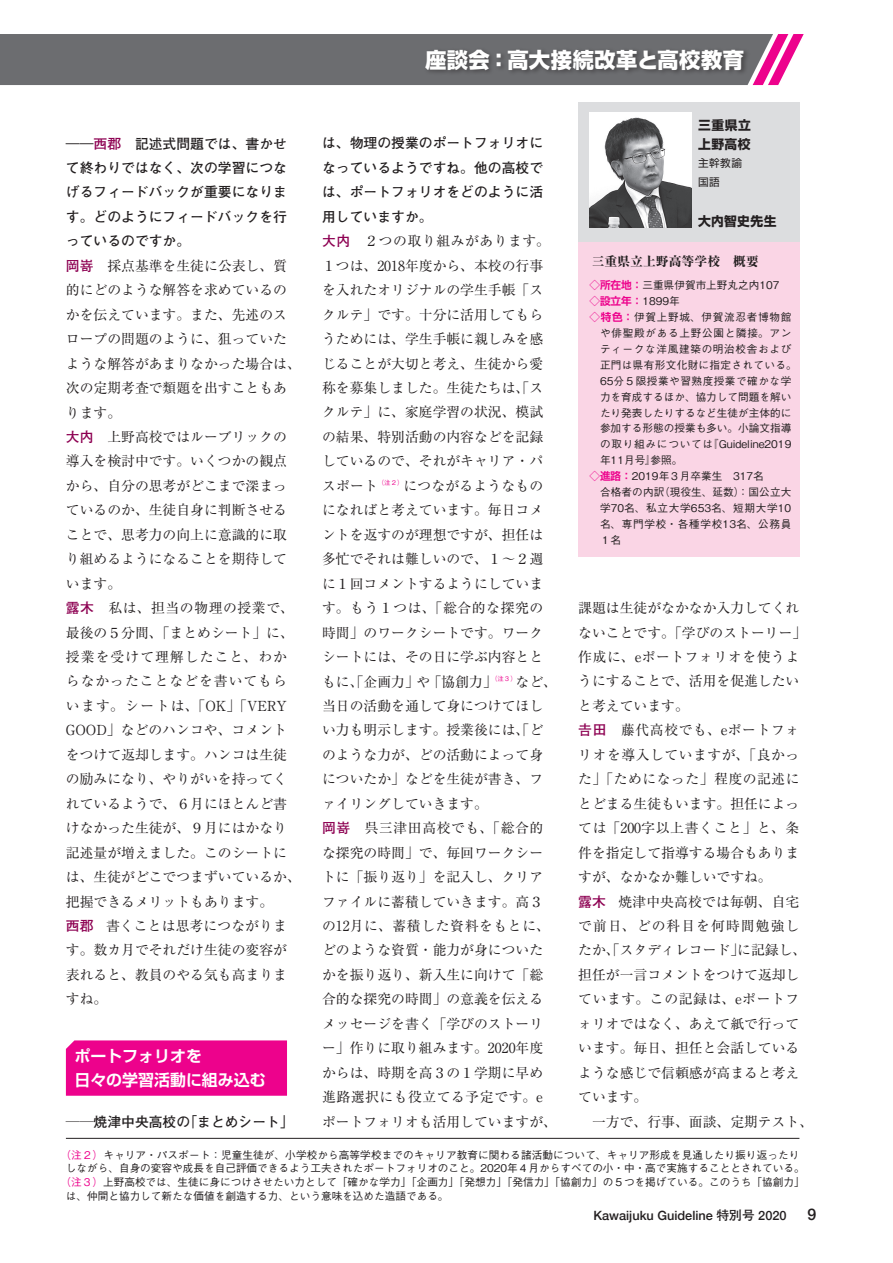
<style>
.page{position:relative;width:893px;height:1263px;background:#fff}
.page>*{position:absolute;margin:0;border:0;box-sizing:border-box;transform-origin:0 0}
.t1{font:800 21.3px "Shin Go Pr 6";letter-spacing:.02em;color:#fff}
.t2{font:700 15.9px/24.5px "Shin Go Pr 6 De";color:#fff}
.t3{font:500 15.9px "Helvetica Neue";color:#231f20}
.t4{font:13.8px/24.5px "Ryumin Pro";color:#231f20}
.t5{font:700 13.8px/24.5px "Futo Go B101 Pro";color:#231f20;text-align:justify}
.t6{font:500 12.75px "Helvetica Neue";color:#231f20}
.t7{font:700 12.75px/19.2px "Shin Go Pr 6";letter-spacing:.04em;color:#231f20}
.t8{font:800 12.75px "Ryumin Pro";letter-spacing:.01em;color:#231f20}
.t9{font:500 10.65px "Gothic BBB Pr 6";color:#231f20}
.t10{font:500 10.65px "Gothic BBB Pr 6";letter-spacing:.065em;color:#231f20}
.t11{font:500 10.65px "Gothic BBB Pr 6";letter-spacing:.03em;color:#231f20}
.t12{font:500 10.65px "Gothic BBB Pr 6";letter-spacing:.05em;color:#231f20}
.t13{font:500 10.65px "Gothic BBB Pr 6";letter-spacing:.06em;color:#231f20}
.t14{font:700 10.65px "Shin Go Pr 6 De";color:#ed028c}
.t15{font:10.65px/19.2px "Shin Go Pr 6";letter-spacing:.045em;color:#231f20}
.s1{font-family:"Ryumin Pro";font-weight:400}
.s2{color:#8d0052}
.s3{font-family:"Futo Go B101 Pro";font-weight:700;color:#8d0052}
.s4{font-family:"Shin Go Pr 6 De";font-weight:700;color:#ed028c}
.s5{font-family:"Gothic BBB Pr 6";font-weight:500;color:#231f20}
.s6{color:#ed028c}
.s7{font-family:"Futo Go B101 Pr 6";font-weight:700}
</style>
<div class="page">
<svg style="left:0;top:34px;width:804px;height:51px;background:#766f76"></svg>
<div style="left:423px;top:47px;width:328px;height:29px;background:#231f20;opacity:.5"></div>
<div style="left:578px;top:102px;width:221px;height:140px;background:#dcdddf"></div>
<div style="left:578px;top:242px;width:221px;height:315px;background:#fad5e5"></div>
<img style="left:590px;top:113px;width:102px;height:114px">
<div style="left:66px;top:1040px;width:221px;height:56px;background:#ed028c"></div>
<hr style="left:66px;top:1138px;width:733px;height:1px;background:#231f20">
<p class="t5" style="left:66px;top:129px;width:223px"><span class="s1">――</span><span class="s2">西郡</span> 記述式問題では、書かせて終わりではなく、次の学習につなげるフィードバックが重要になります。どのようにフィードバックを行っているのですか。</p>
<p class="t4" style="left:66px;top:252px;width:236px"><span class="s3">岡嵜</span>　採点基準を生徒に公表し、質的にどのような解答を求めているのかを伝えています。また、先述のスロープの問題のように、狙っていたような解答があまりなかった場合は、次の定期考査で類題を出すこともあります。<br><span class="s3">大内</span>　上野高校ではルーブリックの導入を検討中です。いくつかの観点から、自分の思考がどこまで深まっているのか、生徒自身に判断させることで、思考力の向上に意識的に取り組めるようになることを期待しています。<br><span class="s3">露木</span>　私は、担当の物理の授業で、最後の５分間、「まとめシート」に、授業を受けて理解したこと、わからなかったことなどを書いてもらいます。シートは、「OK」「VERY<br>GOOD」などのハンコや、コメントをつけて返却します。ハンコは生徒の励みになり、やりがいを持ってくれているようで、６月にほとんど書けなかった生徒が、９月にはかなり記述量が増えました。このシートには、生徒がどこでつまずいているか、把握できるメリットもあります。<br><span class="s3">西郡</span> 書くことは思考につながります。数カ月でそれだけ生徒の変容が表れると、教員のやる気も高まりますね。</p>
<p class="t2" style="left:74px;top:1043px;width:193px">ポートフォリオを<br>日々の学習活動に組み込む</p>
<p class="t5" style="left:66px;top:1107px;width:230px">──焼津中央高校の「まとめシート」</p>
<h1 class="t1" style="left:425px;top:43px;width:321px">座談会：高大接続改革と高校教育</h1>
<p class="t5" style="left:322px;top:129px;width:223px">は、物理の授業のポートフォリオになっているようですね。他の高校では、ポートフォリオをどのように活用していますか。</p>
<p class="t4" style="left:322px;top:228px;width:236px"><span class="s3">大内</span>　２つの取り組みがあります。<br>１つは、2018年度から、本校の行事を入れたオリジナルの学生手帳「スクルテ」です。十分に活用してもらうためには、学生手帳に親しみを感じることが大切と考え、生徒から愛称を募集しました。生徒たちは､「スクルテ」に、家庭学習の状況、模試の結果、特別活動の内容などを記録しているので、それがキャリア・パスポート<sup>（注２）</sup>につながるようなものになればと考えています。毎日コメントを返すのが理想ですが、担任は多忙でそれは難しいので、１～２週に１回コメントするようにしています。もう１つは、「総合的な探究の時間」のワークシートです。ワークシートには、その日に学ぶ内容とともに、「企画力」や「協創力」<sup>（注３）</sup>など、当日の活動を通して身につけてほしい力も明示します。授業後には、「どのような力が、どの活動によって身についたか」などを生徒が書き、ファイリングしていきます。<br><span class="s3">岡嵜</span>　呉三津田高校でも、「総合的な探究の時間」で、毎回ワークシートに「振り返り」を記入し、クリアファイルに蓄積していきます。高３の12月に、蓄積した資料をもとに、どのような資質・能力が身についたかを振り返り、新入生に向けて「総合的な探究の時間」の意義を伝えるメッセージを書く「学びのストーリー」作りに取り組みます。2020年度からは、時期を高３の１学期に早め進路選択にも役立てる予定です。eポートフォリオも活用していますが、</p>
<p class="t7" style="left:698px;top:116px;width:54px">三重県立上野高校</p>
<p class="t15" style="left:698px;top:152px;width:56px">主幹教諭　国語</p>
<p class="t7" style="left:698px;top:211px;width:80px">大内智史先生</p>
<p class="t8" style="left:592px;top:252px;width:168px">三重県立上野高等学校　概要</p>
<p class="t9" style="left:589px;top:276px;width:192px"><span class="s4">◇所在地：</span>三重県伊賀市上野丸之内107</p>
<p class="t14" style="left:589px;top:292px;width:92px">◇設立年：<span class="s5">1899年</span></p>
<p class="t10" style="left:589px;top:308px;width:204px"><span class="s4">◇特色：</span>伊賀上野城、伊賀流忍者博物館</p>
<p class="t10" style="left:600px;top:324px;width:193px">や俳聖殿がある上野公園と隣接。アン</p>
<p class="t13" style="left:600px;top:340px;width:193px">ティークな洋風建築の明治校舎および</p>
<p class="t11" style="left:600px;top:356px;width:198px">正門は県有形文化財に指定されている。</p>
<p class="t12" style="left:600px;top:372px;width:193px">65分５限授業や習熟度授業で確かな学</p>
<p class="t9" style="left:600px;top:388px;width:193px">力を育成するほか、協力して問題を解い</p>
<p class="t9" style="left:600px;top:404px;width:193px">たり発表したりするなど生徒が主体的に</p>
<p class="t9" style="left:600px;top:420px;width:193px">参加する形態の授業も多い。小論文指導</p>
<p class="t9" style="left:600px;top:436px;width:193px">の取り組みについては『Guideline2019</p>
<p class="t9" style="left:600px;top:452px;width:84px">年11月号』参照。</p>
<p class="t9" style="left:589px;top:468px;width:176px"><span class="s4">◇進路：</span>2019年３月卒業生　317名</p>
<p class="t9" style="left:600px;top:484px;width:193px">合格者の内訳（現役生、延数）：国公立大</p>
<p class="t9" style="left:600px;top:500px;width:193px">学70名、私立大学653名、短期大学10</p>
<p class="t10" style="left:600px;top:516px;width:193px">名、専門学校・各種学校13名、公務員</p>
<p class="t9" style="left:600px;top:531px;width:23px">１名</p>
<p class="t4" style="left:578px;top:595px;width:236px">課題は生徒がなかなか入力してくれないことです。「学びのストーリー」作成に、eポートフォリオを使うようにすることで、活用を促進したいと考えています。<br><span class="s3">吉田</span>　藤代高校でも、eポートフォリオを導入していますが、「良かった」「ためになった」程度の記述にとどまる生徒もいます。担任によっては「200字以上書くこと」と、条件を指定して指導する場合もありますが、なかなか難しいですね。<br><span class="s3">露木</span> 焼津中央高校では毎朝、自宅で前日、どの科目を何時間勉強したか､｢スタディレコード｣に記録し、担任が一言コメントをつけて返却しています。この記録は、eポートフォリオではなく、あえて紙で行っています。毎日、担任と会話しているような感じで信頼感が高まると考えています。<br>　一方で、行事、面談、定期テスト、</p>
<p class="t9" style="left:61px;top:1146px;width:740px"><span class="s6">（注２）</span>キャリア・パスポート：児童生徒が、小学校から高等学校までのキャリア教育に関わる諸活動について、キャリア形成を見通したり振り返ったり</p>
<p class="t9" style="left:66px;top:1160px;width:740px">しながら、自身の変容や成長を自己評価できるよう工夫されたポートフォリオのこと。2020年４月からすべての小・中・高で実施することとされている。</p>
<p class="t9" style="left:61px;top:1174px;width:746px"><span class="s6">（注３）</span>上野高校では、生徒に身につけさせたい力として「確かな学力」「企画力」「発想力」「発信力」「協創力」の５つを掲げている。このうち「協創力」</p>
<p class="t9" style="left:66px;top:1187px;width:384px">は、仲間と協力して新たな価値を創造する力、という意味を込めた造語である。</p>
<p class="t6" style="left:593px;top:1206px;width:195px">Kawaijuku Guideline <span class="s7">特別号</span> 2020</p>
<p class="t3" style="left:808px;top:1202px;width:10px">9</p>
</div>
